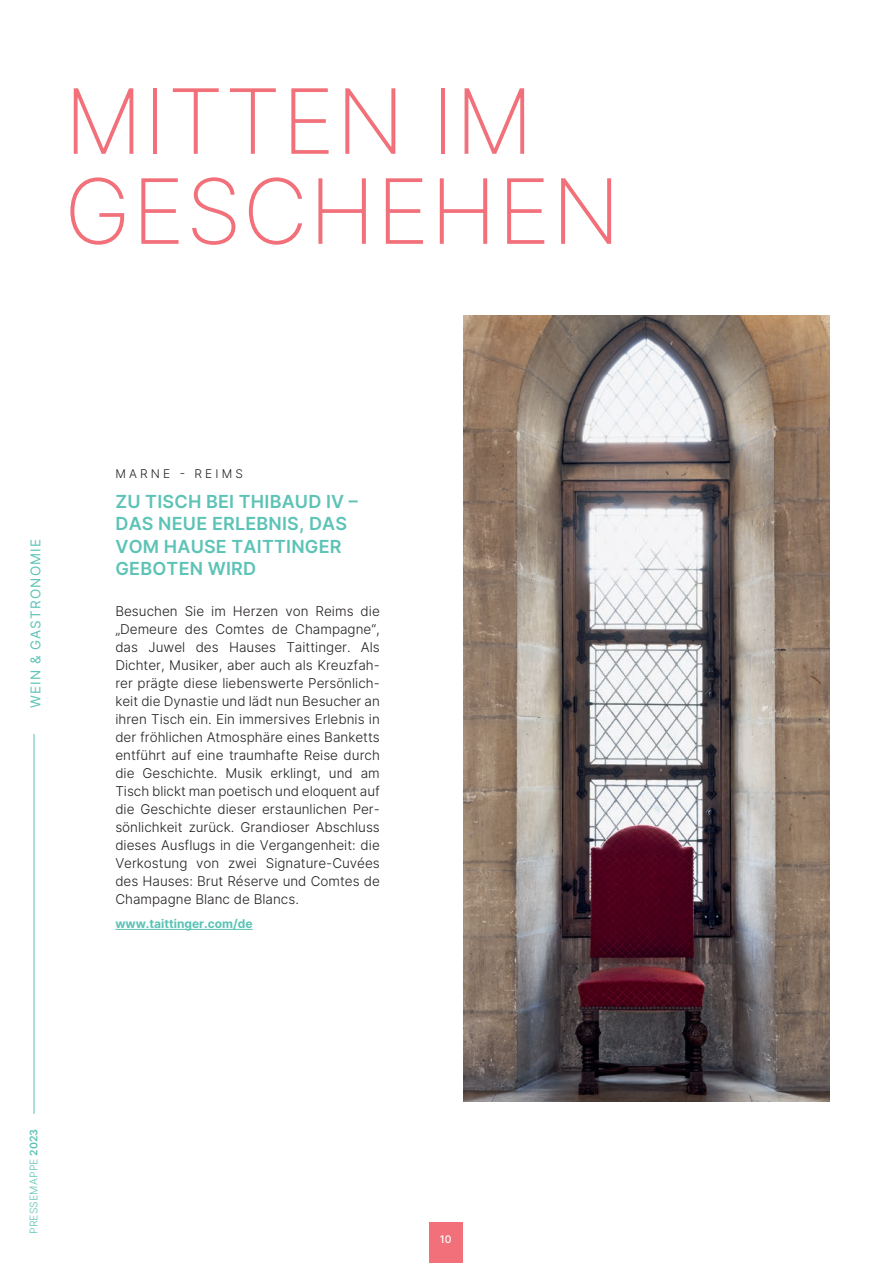
<style>
.page{position:relative;width:893px;height:1263px;background:#fff}
.page>*{position:absolute;margin:0;border:0;box-sizing:border-box;transform-origin:0 0}
.t1{font:200 90px/90px "Inter";letter-spacing:.01em;color:#f17079}
.t2{font:600 18px/22.5px "Inter";letter-spacing:.01em;color:#5cc3b6}
.t3{font:300 13.5px/18px "Inter";color:#231f20;text-align:justify}
.t4{font:13.5px "Inter";letter-spacing:.085em;color:#5cc3b6}
.t5{font:700 12px "Inter";color:#5cc3b6}
.t6{font:300 12px "Inter";letter-spacing:.26em;color:#231f20}
.t7{font:300 10.5px "Inter";letter-spacing:.01em;color:#5cc3b6}
.t8{font:500 10.5px "Inter";color:#fff}
.s1{font-weight:600}
</style>
<div class="page">
<img style="left:463px;top:316px;width:366px;height:786px">
<hr style="left:115px;top:929px;width:138px;height:1px;background:#5cc3b6">
<div style="left:429px;top:1222px;width:34px;height:41px;background:#f17079"></div>
<hr style="left:34px;top:631px;width:1px;height:483px;background:#5cc3b6">
<div style="left:27px;top:513px;width:14px;height:221px;background:#fff"></div>
<h1 class="t1" style="left:64px;top:75px;width:558px">MITTEN IM<br>GESCHEHEN</h1>
<p class="t4" style="left:26px;top:708px;width:171px;rotate:-90deg">WEIN &amp; GASTRONOMIE</p>
<p class="t6" style="left:115px;top:465px;width:129px">MARNE - REIMS</p>
<h2 class="t2" style="left:115px;top:489px;width:244px">ZU TISCH BEI THIBAUD IV –<br>DAS NEUE ERLEBNIS, DAS<br>VOM HAUSE TAITTINGER<br>GEBOTEN WIRD</h2>
<p class="t3" style="left:115px;top:602px;width:266px">Besuchen Sie im Herzen von Reims die „Demeure des Comtes de Champagne“, das Juwel des Hauses Taittinger. Als Dichter, Musiker, aber auch als Kreuzfah&shy;rer prägte diese liebenswerte Persönlich&shy;keit die Dynastie und lädt nun Besucher an ihren Tisch ein. Ein immersives Erlebnis in der fröhlichen Atmosphäre eines Banketts entführt auf eine traumhafte Reise durch die Geschichte. Musik erklingt, und am Tisch blickt man poetisch und eloquent auf die Geschichte dieser erstaunlichen Per&shy;sönlichkeit zurück. Grandioser Abschluss dieses Ausflugs in die Vergangenheit: die Verkostung von zwei Signature-Cuvées des Hauses: Brut Réserve und Comtes de Champagne Blanc de Blancs.</p>
<p class="t5" style="left:115px;top:914px;width:139px">www.taittinger.com/de</p>
<p class="t7" style="left:26px;top:1234px;width:107px;rotate:-90deg">PRESSEMAPPE <span class="s1">2023</span></p>
<p class="t8" style="left:440px;top:1231px;width:13px">10</p>
</div>
